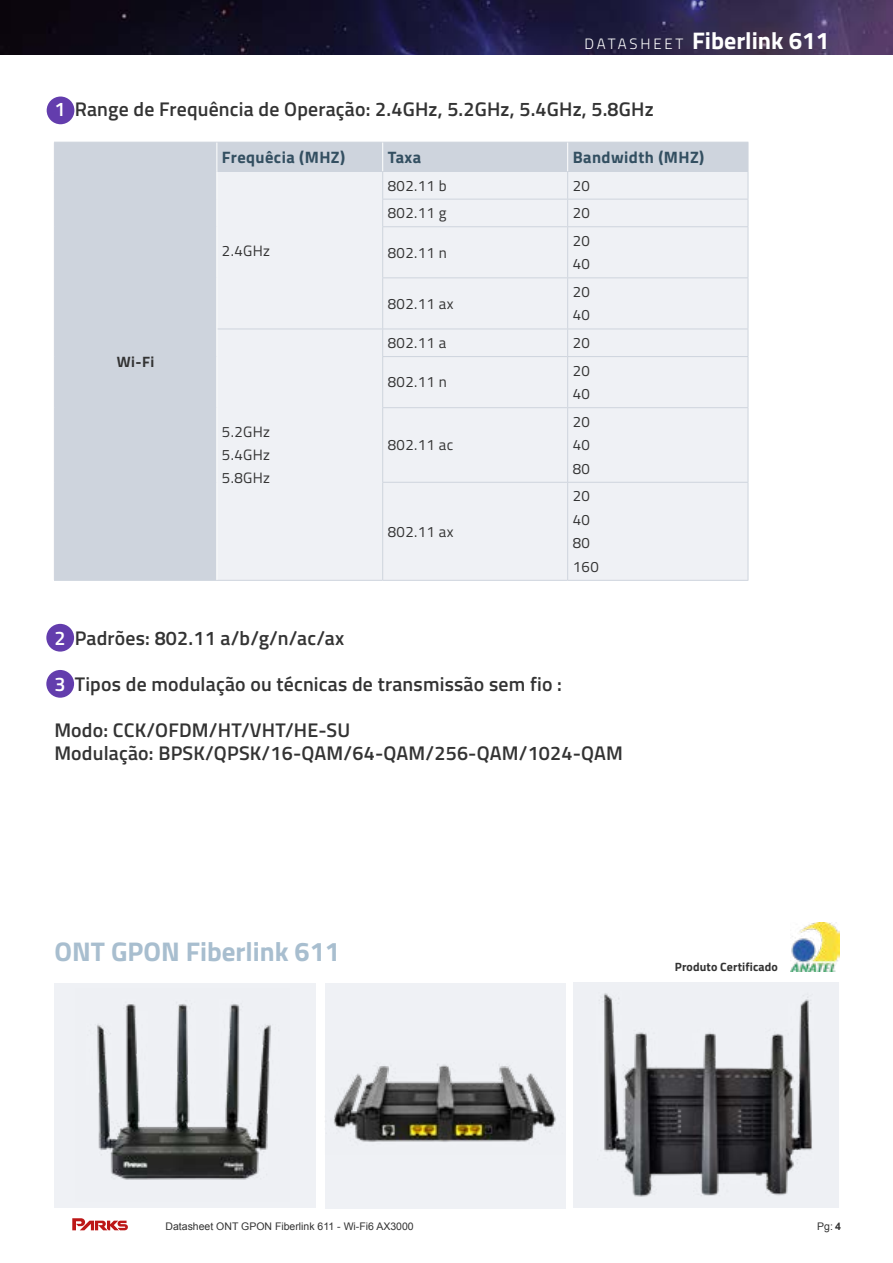
<style>
.page{position:relative;width:893px;height:1263px;background:#fff}
.page>*{position:absolute;margin:0;border:0;box-sizing:border-box;transform-origin:0 0}
.t1{font:700 27px "Titillium Web";color:#a8becf}
.t2{font:700 24px "Titillium Web";color:#fff}
.t3{font:600 19.8px/23.1px "Titillium Web";letter-spacing:.01em;color:#333}
.t4{font:700 16.5px "Titillium Web";letter-spacing:.025em;color:#334f61}
.t5{font:15px/23.5px "Titillium Web";letter-spacing:.025em;color:#333}
.t6{font:700 15px "Titillium Web";color:#333}
.t7{font:700 12px "Titillium Web";letter-spacing:.01em;color:#333}
.t8{font:10.5px "Arial";color:#333}
.s1{font-weight:300;font-size:15px}
.s2{color:#fff}
.s3{font-weight:700}
</style>
<div class="page">
<svg style="left:72px;top:1218px;width:56px;height:12px"></svg>
<div style="left:47px;top:97px;width:27px;height:27px;background:#633dad;border-radius:50%"></div>
<div style="left:46px;top:624px;width:28px;height:28px;background:#633dad;border-radius:50%"></div>
<div style="left:46px;top:670px;width:28px;height:28px;background:#633dad;border-radius:50%"></div>
<div style="left:55px;top:143px;width:693px;height:437px;background:#ced4dd"></div>
<div style="left:217px;top:172px;width:531px;height:408px;background:#eff1f5"></div>
<hr style="left:54px;top:142px;width:163px;height:1px;background:#ced4dd">
<hr style="left:217px;top:142px;width:166px;height:1px;background:#ced4dd">
<hr style="left:383px;top:142px;width:185px;height:1px;background:#ced4dd">
<hr style="left:568px;top:142px;width:180px;height:1px;background:#ced4dd">
<hr style="left:217px;top:171px;width:166px;height:1px;background:#ced4dd">
<hr style="left:383px;top:171px;width:185px;height:1px;background:#ced4dd">
<hr style="left:568px;top:171px;width:180px;height:1px;background:#ced4dd">
<svg style="left:54px;top:143px;width:1px;height:84px"></svg>
<hr style="left:382px;top:199px;width:186px;height:1px;background:#ced4dd">
<hr style="left:568px;top:199px;width:180px;height:1px;background:#ced4dd">
<svg style="left:748px;top:143px;width:1px;height:83px"></svg>
<hr style="left:54px;top:227px;width:1px;height:51px;background:#ced4dd">
<hr style="left:382px;top:226px;width:186px;height:1px;background:#ced4dd">
<hr style="left:382px;top:227px;width:1px;height:50px;background:#ced4dd">
<hr style="left:568px;top:226px;width:180px;height:1px;background:#ced4dd">
<hr style="left:567px;top:227px;width:1px;height:50px;background:#ced4dd">
<hr style="left:748px;top:227px;width:1px;height:50px;background:#ced4dd">
<hr style="left:54px;top:278px;width:1px;height:51px;background:#ced4dd">
<hr style="left:382px;top:277px;width:186px;height:1px;background:#ced4dd">
<hr style="left:382px;top:278px;width:1px;height:51px;background:#ced4dd">
<hr style="left:568px;top:277px;width:180px;height:1px;background:#ced4dd">
<hr style="left:567px;top:278px;width:1px;height:51px;background:#ced4dd">
<hr style="left:748px;top:278px;width:1px;height:51px;background:#ced4dd">
<svg style="left:54px;top:329px;width:1px;height:28px"></svg>
<hr style="left:217px;top:329px;width:166px;height:1px;background:#ced4dd">
<hr style="left:383px;top:329px;width:185px;height:1px;background:#ced4dd">
<svg style="left:382px;top:330px;width:1px;height:26px"></svg>
<hr style="left:568px;top:329px;width:180px;height:1px;background:#ced4dd">
<svg style="left:567px;top:330px;width:1px;height:26px"></svg>
<svg style="left:748px;top:329px;width:1px;height:27px"></svg>
<hr style="left:54px;top:357px;width:1px;height:51px;background:#ced4dd">
<hr style="left:382px;top:356px;width:186px;height:1px;background:#ced4dd">
<hr style="left:382px;top:357px;width:1px;height:50px;background:#ced4dd">
<hr style="left:568px;top:356px;width:180px;height:1px;background:#ced4dd">
<hr style="left:567px;top:357px;width:1px;height:50px;background:#ced4dd">
<hr style="left:748px;top:357px;width:1px;height:50px;background:#ced4dd">
<hr style="left:54px;top:408px;width:1px;height:74px;background:#ced4dd">
<hr style="left:382px;top:407px;width:186px;height:1px;background:#ced4dd">
<hr style="left:382px;top:408px;width:1px;height:74px;background:#ced4dd">
<hr style="left:568px;top:407px;width:180px;height:1px;background:#ced4dd">
<hr style="left:567px;top:408px;width:1px;height:74px;background:#ced4dd">
<hr style="left:748px;top:408px;width:1px;height:74px;background:#ced4dd">
<hr style="left:54px;top:482px;width:1px;height:98px;background:#ced4dd">
<hr style="left:382px;top:482px;width:186px;height:1px;background:#ced4dd">
<hr style="left:382px;top:483px;width:1px;height:97px;background:#ced4dd">
<hr style="left:568px;top:482px;width:180px;height:1px;background:#ced4dd">
<hr style="left:567px;top:483px;width:1px;height:97px;background:#ced4dd">
<hr style="left:748px;top:483px;width:1px;height:97px;background:#ced4dd">
<hr style="left:383px;top:580px;width:185px;height:1px;background:#ced4dd">
<hr style="left:568px;top:580px;width:180px;height:1px;background:#ced4dd">
<hr style="left:54px;top:580px;width:163px;height:1px;background:#ced4dd">
<hr style="left:217px;top:580px;width:166px;height:1px;background:#ced4dd">
<hr style="left:216px;top:227px;width:1px;height:51px;background:#fff">
<hr style="left:216px;top:278px;width:1px;height:51px;background:#fff">
<svg style="left:216px;top:329px;width:1px;height:28px"></svg>
<hr style="left:216px;top:357px;width:1px;height:51px;background:#fff">
<hr style="left:216px;top:408px;width:1px;height:74px;background:#fff">
<hr style="left:216px;top:482px;width:1px;height:98px;background:#fff">
<svg style="left:216px;top:143px;width:1px;height:84px"></svg>
<svg style="left:382px;top:143px;width:1px;height:83px"></svg>
<svg style="left:567px;top:143px;width:1px;height:83px"></svg>
<img style="left:0;top:0;width:893px;height:54px">
<div style="left:325px;top:983px;width:240px;height:226px;background:#eff1f5"></div>
<img style="left:334px;top:1064px;width:222px;height:78px">
<img style="left:573px;top:982px;width:266px;height:226px">
<div style="left:54px;top:983px;width:262px;height:225px;background:#eff1f5"></div>
<img style="left:97px;top:1004px;width:174px;height:176px">
<img style="left:790px;top:922px;width:49px;height:49px">
<p class="t2" style="left:584px;top:22px;width:246px"><span class="s1">D ATA S H E E T</span> Fiberlink 611</p>
<p class="t3" style="left:54px;top:97px;width:601px"><span class="s2">1</span> Range de Frequência de Operação: 2.4GHz, 5.2GHz, 5.4GHz, 5.8GHz</p>
<p class="t4" style="left:222px;top:145px;width:125px">Frequêcia (MHZ)</p>
<p class="t4" style="left:388px;top:145px;width:35px">Taxa</p>
<p class="t4" style="left:573px;top:145px;width:133px">Bandwidth (MHZ)</p>
<p class="t6" style="left:117px;top:350px;width:39px">Wi-Fi</p>
<p class="t5" style="left:222px;top:238px;width:50px">2.4GHz</p>
<p class="t5" style="left:222px;top:419px;width:50px;text-align:justify">5.2GHz 5.4GHz 5.8GHz</p>
<p class="t5" style="left:388px;top:173px;width:61px">802.11 b</p>
<p class="t5" style="left:573px;top:173px;width:19px">20</p>
<p class="t5" style="left:388px;top:200px;width:60px">802.11 g</p>
<p class="t5" style="left:573px;top:200px;width:19px">20</p>
<p class="t5" style="left:388px;top:240px;width:61px">802.11 n</p>
<p class="t5" style="left:573px;top:228px;width:19px">20<br>40</p>
<p class="t5" style="left:388px;top:291px;width:67px">802.11 ax</p>
<p class="t5" style="left:573px;top:279px;width:19px">20<br>40</p>
<p class="t5" style="left:388px;top:330px;width:60px">802.11 a</p>
<p class="t5" style="left:573px;top:330px;width:19px">20</p>
<p class="t5" style="left:388px;top:370px;width:61px">802.11 n</p>
<p class="t5" style="left:573px;top:358px;width:19px">20<br>40</p>
<p class="t5" style="left:388px;top:433px;width:67px">802.11 ac</p>
<p class="t5" style="left:388px;top:519px;width:67px">802.11 ax</p>
<p class="t5" style="left:573px;top:409px;width:19px;text-align:justify">20<br>40<br>80</p>
<p class="t5" style="left:573px;top:484px;width:27px">20<br>40<br>80<br>160</p>
<p class="t3" style="left:54px;top:625px;width:291px"><span class="s2">2</span> Padrões: 802.11 a/b/g/n/ac/ax</p>
<p class="t3" style="left:54px;top:671px;width:509px"><span class="s2">3</span> Tipos de modulação ou técnicas de transmissão sem fio :</p>
<p class="t3" style="left:54px;top:717px;width:570px">Modo: CCK/OFDM/HT/VHT/HE-SU<br>Modulação: BPSK/QPSK/16-QAM/64-QAM/256-QAM/1024-QAM</p>
<h1 class="t1" style="left:55px;top:931px;width:287px">ONT GPON Fiberlink 611</h1>
<p class="t7" style="left:675px;top:957px;width:104px">Produto Certificado</p>
<p class="t8" style="left:166px;top:1220px;width:250px">Datasheet ONT GPON Fiberlink 611 - Wi-Fi6 AX3000</p>
<p class="t8" style="left:817px;top:1220px;width:25px">Pg: <span class="s3">4</span></p>
</div>
